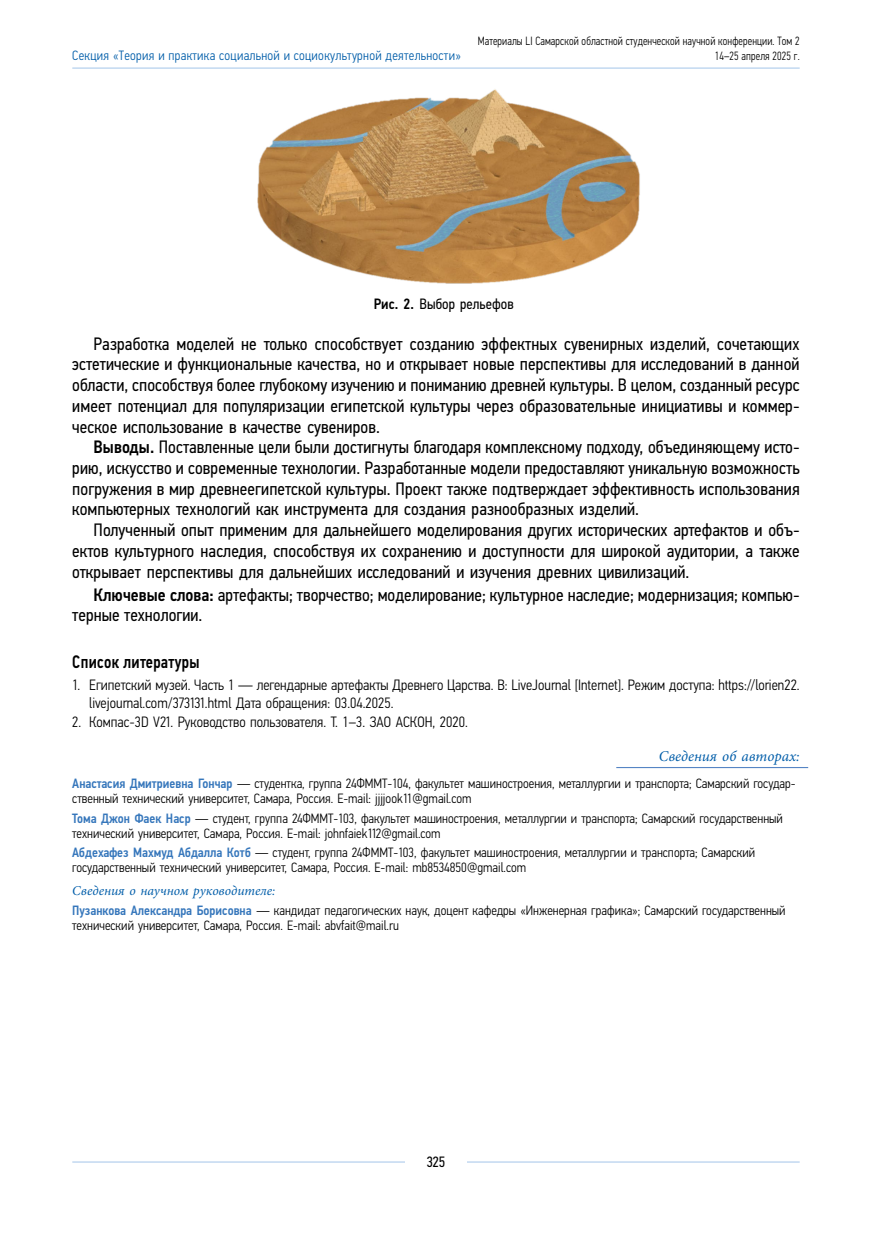
<style>
.page{position:relative;width:872px;height:1234px;background:#fff}
.page>*{position:absolute;margin:0;border:0;box-sizing:border-box;transform-origin:0 0}
.t1{font:500 18.15px "Eco Vector Cond";letter-spacing:.02em;color:#000;scale:.91 1}
.t2{font:18px/20.7px "Eco Vector Cond";letter-spacing:.005em;color:#000;text-align:justify}
.t3{font:300 15px/17.2px "Eco Vector Cond";color:#000}
.t4{font:15px "Eco Vector Cond";letter-spacing:.005em;color:#000}
.t5{font:italic 15px "Minion Pro";color:#005da9}
.t6{font:300 13.5px/15px "Eco Vector Cond";color:#000}
.t7{font:300 13.5px "Eco Vector Cond";letter-spacing:.02em;color:#005da9}
.t8{font:italic 13.5px "Minion Pro";color:#005da9}
.t9{font:300 12px "Eco Vector Cond";letter-spacing:.01em;color:#000;scale:.9 1}
.s1{font-weight:500}
.s2{font-weight:500;color:#3576bb}
</style>
<div class="page">
<hr style="left:72px;top:1161px;width:727px;height:1px;background:#a3c5e9">
<div style="left:405px;top:1155px;width:62px;height:21px;background:#fff"></div>
<hr style="left:72px;top:68px;width:727px;height:1px;background:#a3c5e9">
<hr style="left:616px;top:766px;width:192px;height:2px;background:#5685c4">
<img style="left:257px;top:89px;width:383px;height:195px">
<p class="t9" style="left:478px;top:34px;width:359px">Материалы LI Самарской областной студенческой научной конференции. Том 2</p>
<p class="t7" style="left:72px;top:48px;width:390px">Секция «Теория и практика социальной и социокультурной деятельности»</p>
<p class="t9" style="left:715px;top:49px;width:96px">14–25 апреля 2025 г.</p>
<p class="t4" style="left:374px;top:295px;width:142px"><span class="s1">Рис. 2.</span> Выбор рельефов</p>
<p class="t2" style="left:72px;top:333px;width:729px;text-indent:21px">Разработка моделей не только способствует созданию эффектных сувенирных изделий, сочетающих эстетические и функциональные качества, но и открывает новые перспективы для исследований в данной области, способствуя более глубокому изучению и пониманию древней культуры. В целом, созданный ресурс имеет потенциал для популяризации египетской культуры через образовательные инициативы и коммер&shy;ческое использование в качестве сувениров.</p>
<p class="t2" style="left:72px;top:436px;width:729px;text-indent:21px"><span class="s1">Выводы.</span> Поставленные цели были достигнуты благодаря комплексному подходу, объединяющему исто&shy;рию, искусство и современные технологии. Разработанные модели предоставляют уникальную возможность погружения в мир древнеегипетской культуры. Проект также подтверждает эффективность использования компьютерных технологий как инструмента для создания разнообразных изделий.</p>
<p class="t2" style="left:72px;top:519px;width:729px;text-indent:21px">Полученный опыт применим для дальнейшего моделирования других исторических артефактов и объ&shy;ектов культурного наследия, способствуя их сохранению и доступности для широкой аудитории, а также открывает перспективы для дальнейших исследований и изучения древних цивилизаций.</p>
<p class="t2" style="left:72px;top:585px;width:729px;line-height:19.5px;text-indent:21px"><span class="s1">Ключевые слова:</span> артефакты; творчество; моделирование; культурное наследие; модернизация; компью&shy;терные технологии.</p>
<p class="t1" style="left:72px;top:651px;width:141px">Список литературы</p>
<p class="t3" style="left:89px;top:676px;width:712px;text-indent:-17px">1. Египетский музей. Часть 1 — легендарные артефакты Древнего Царства. В: LiveJournal [Internet]. Режим доступа: https://lorien22. livejournal.com/373131.html Дата обращения: 03.04.2025.</p>
<p class="t3" style="left:72px;top:713px;width:397px">2. Компас-3D V21. Руководство пользователя. Т. 1–3. ЗАО АСКОН, 2020.</p>
<p class="t5" style="left:659px;top:745px;width:142px">Сведения об авторах:</p>
<p class="t6" style="left:72px;top:776px;width:725px"><span class="s2">Анастасия Дмитриевна Гончар</span> — студентка, группа 24ФММТ-104, факультет машиностроения, металлургии и транспорта; Самарский государ&shy;ственный технический университет, Самара, Россия. E-mail: jjjjook11@gmail.com</p>
<p class="t6" style="left:72px;top:810px;width:712px"><span class="s2">Тома Джон Фаек Наср</span> — студент, группа 24ФММТ-103, факультет машиностроения, металлургии и транспорта; Самарский государственный технический университет, Самара, Россия. E-mail: johnfaiek112@gmail.com</p>
<p class="t6" style="left:72px;top:844px;width:684px"><span class="s2">Абдехафез Махмуд Абдалла Котб</span> — студент, группа 24ФММТ-103, факультет машиностроения, металлургии и транспорта; Самарский государственный технический университет, Самара, Россия. E-mail: mb8534850@gmail.com</p>
<p class="t8" style="left:72px;top:881px;width:204px">Сведения о научном руководителе:</p>
<p class="t6" style="left:72px;top:902px;width:715px"><span class="s2">Пузанкова Александра Борисовна</span> — кандидат педагогических наук, доцент кафедры «Инженерная графика»; Самарский государственный технический университет, Самара, Россия. E-mail: abvfait@mail.ru</p>
<p class="t4" style="left:426px;top:1152px;width:20px">325</p>
</div>
